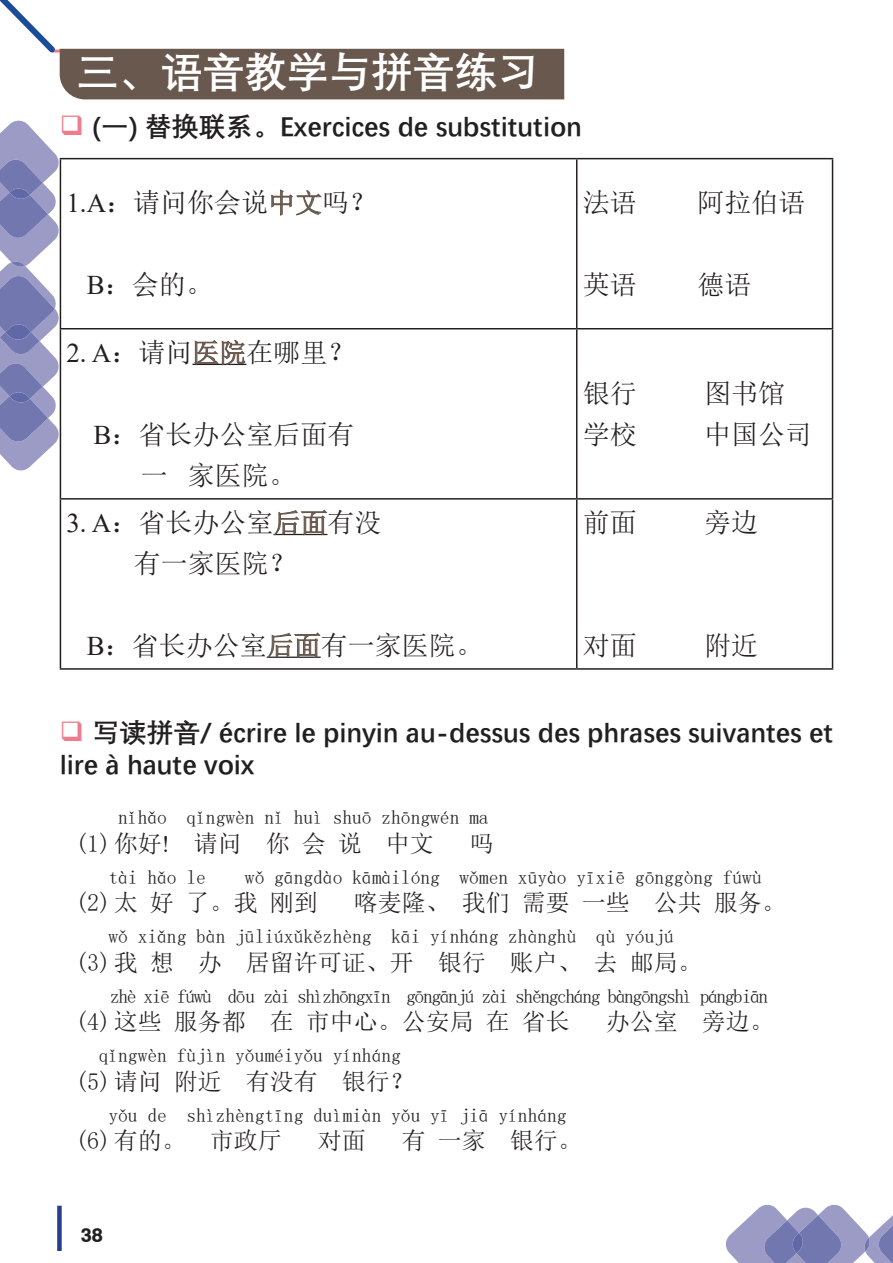
<style>
.page{position:relative;width:893px;height:1263px;background:#fff}
.page>*{position:absolute;margin:0;border:0;box-sizing:border-box;transform-origin:0 0}
.t1{font:700 42px "Deng Xian";color:#fff}
.t2{font:27px/41px "Sim Sun";color:#231f20;text-align:center}
.t3{font:700 27px/32.4px "Deng Xian";color:#231f20}
.t4{font:24px "Sim Sun";color:#231f20}
.t5{font:700 21px "Moto GP Display";color:#231f20}
.t6{font:19.5px "Sim Sun";color:#231f20}
.t7{font:19.5px "Sim Sun";letter-spacing:-.07em;color:#231f20}
.s1{font-family:"Times New Roman"}
.s2{color:#69584d}
</style>
<div class="page">
<svg style="left:726px;top:1205px;width:167px;height:58px"></svg>
<div style="left:57px;top:1206px;width:5px;height:45px;background:#253f8e"></div>
<svg style="left:0;top:0;width:564px;height:99px"></svg>
<hr style="left:60px;top:158px;width:517px;height:1px;background:#231f20">
<hr style="left:577px;top:158px;width:256px;height:1px;background:#231f20">
<hr style="left:576px;top:159px;width:1px;height:169px;background:#231f20">
<hr style="left:832px;top:159px;width:1px;height:169px;background:#231f20">
<hr style="left:60px;top:328px;width:517px;height:1px;background:#231f20">
<hr style="left:60px;top:329px;width:1px;height:169px;background:#231f20">
<hr style="left:577px;top:328px;width:256px;height:1px;background:#231f20">
<hr style="left:576px;top:329px;width:1px;height:169px;background:#231f20">
<hr style="left:832px;top:329px;width:1px;height:169px;background:#231f20">
<hr style="left:60px;top:498px;width:517px;height:2px;background:#231f20">
<hr style="left:60px;top:500px;width:1px;height:168px;background:#231f20">
<hr style="left:577px;top:498px;width:256px;height:2px;background:#231f20">
<hr style="left:576px;top:500px;width:1px;height:168px;background:#231f20">
<hr style="left:832px;top:500px;width:1px;height:168px;background:#231f20">
<hr style="left:60px;top:668px;width:517px;height:2px;background:#231f20">
<hr style="left:577px;top:668px;width:256px;height:2px;background:#231f20">
<hr style="left:192px;top:364px;width:54px;height:1px;background:#231f20">
<hr style="left:273px;top:534px;width:54px;height:1px;background:#231f20">
<hr style="left:267px;top:657px;width:54px;height:1px;background:#231f20">
<svg style="left:0;top:120px;width:81px;height:350px"></svg>
<h1 class="t1" style="left:77px;top:44px;width:464px">三、语音教学与拼音练习</h1>
<h2 class="t3" style="left:93px;top:109px;width:491px">(一) 替换联系。Exercices de substitution</h2>
<h2 class="t2" style="left:66px;top:182px;width:311px"><span class="s1">1.A</span>：请问你会说<span class="s2">中文</span>吗？</h2>
<h2 class="t2" style="left:87px;top:264px;width:128px"><span class="s1">B</span>：会的。</h2>
<h2 class="t2" style="left:66px;top:332px;width:290px"><span class="s1">2. A</span>：请问<span class="s2">医院</span>在哪里？</h2>
<h2 class="t2" style="left:93px;top:414px;width:263px"><span class="s1">B</span>：省长办公室后面有一 家医院。</h2>
<h2 class="t2" style="left:134px;top:502px;width:249px;text-align:left;text-indent:-67px"><span class="s1">3. A</span>：省长办公室<span class="s2">后面</span>有没有一家医院？</h2>
<h2 class="t2" style="left:87px;top:625px;width:398px"><span class="s1">B</span>：省长办公室<span class="s2">后面</span>有一家医院。</h2>
<h2 class="t2" style="left:583px;top:182px;width:55px">法语</h2>
<h2 class="t2" style="left:697px;top:182px;width:109px">阿拉伯语</h2>
<h2 class="t2" style="left:583px;top:264px;width:55px">英语</h2>
<h2 class="t2" style="left:697px;top:264px;width:55px">德语</h2>
<h2 class="t2" style="left:583px;top:373px;width:55px">银行</h2>
<h2 class="t2" style="left:704px;top:373px;width:82px">图书馆</h2>
<h2 class="t2" style="left:583px;top:414px;width:55px">学校</h2>
<h2 class="t2" style="left:704px;top:414px;width:109px">中国公司</h2>
<h2 class="t2" style="left:583px;top:502px;width:55px">前面</h2>
<h2 class="t2" style="left:704px;top:502px;width:55px">旁边</h2>
<h2 class="t2" style="left:583px;top:625px;width:55px">对面</h2>
<h2 class="t2" style="left:704px;top:625px;width:55px">附近</h2>
<h2 class="t3" style="left:60px;top:714px;width:775px;text-indent:33px">写读拼音/ écrire le pinyin au-dessus des phrases suivantes et lire à haute voix</h2>
<p class="t6" style="left:118px;top:807px;width:372px">nǐhǎo qǐngwèn nǐ huì shuō zhōngwén ma</p>
<p class="t4" style="left:75px;top:831px;width:360px">(1) 你好<span class="s1">!</span> 请问 你 会 说 中文</p>
<p class="t4" style="left:470px;top:831px;width:25px">吗</p>
<p class="t6" style="left:108px;top:867px;width:99px">tài hǎo le</p>
<p class="t6" style="left:245px;top:867px;width:518px">wǒ gāngdào kāmàilóng wǒmen xūyào yīxiē gōnggòng fúwù</p>
<p class="t4" style="left:75px;top:891px;width:244px">(2) 太 好 了。我 刚到</p>
<p class="t4" style="left:354px;top:891px;width:433px">喀麦隆、 我们 需要 一些 公共 服务。</p>
<p class="t6" style="left:108px;top:926px;width:567px">wǒ xiǎng bàn jūliúxǔkězhèng kāi yínháng zhànghù qù yóujú</p>
<p class="t4" style="left:75px;top:950px;width:628px">(3) 我 想 办 居留许可证、开 银行 账户、 去 邮局。</p>
<p class="t7" style="left:110px;top:986px;width:660px">zhè xiē fúwù dōu zài shìzhōngxīn gōngānjú zài shěngcháng bàngōngshì pángbiān</p>
<p class="t4" style="left:75px;top:1010px;width:496px">(4) 这些 服务都 在 市中心。公安局 在 省长</p>
<p class="t4" style="left:606px;top:1010px;width:169px">办公室 旁边。</p>
<p class="t6" style="left:99px;top:1045px;width:304px">qǐngwèn fùjìn yǒuméiyǒu yínháng</p>
<p class="t4" style="left:75px;top:1069px;width:340px">(5) 请问 附近 有没有 银行？</p>
<p class="t6" style="left:108px;top:1105px;width:460px">yǒu de shìzhèngtīng duìmiàn yǒu yī jiā yínháng</p>
<p class="t4" style="left:75px;top:1129px;width:208px">(6) 有的。 市政厅</p>
<p class="t4" style="left:318px;top:1129px;width:49px">对面</p>
<p class="t4" style="left:402px;top:1129px;width:181px">有 一家 银行。</p>
<p class="t5" style="left:81px;top:1223px;width:24px">38</p>
</div>
